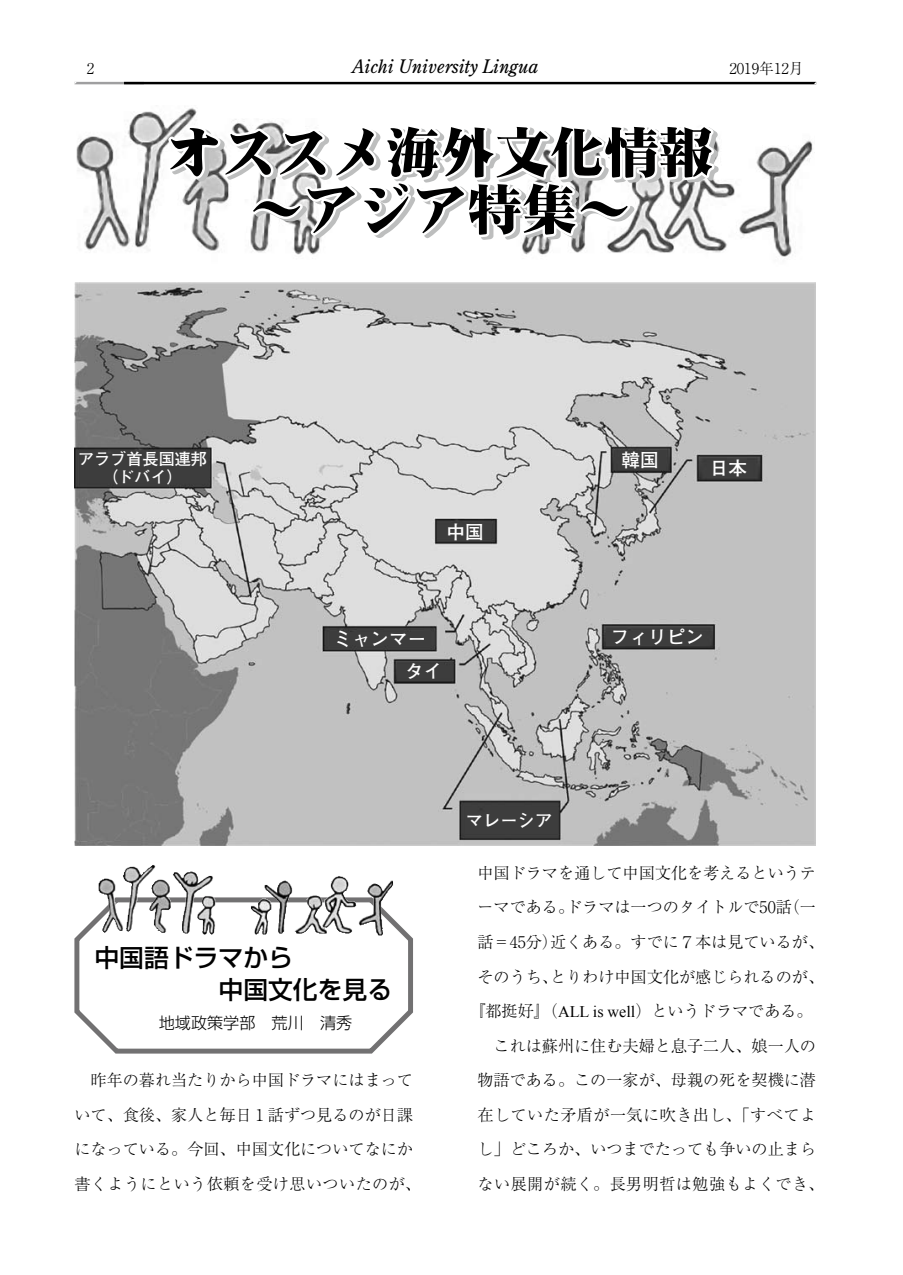
<style>
.page{position:relative;width:903px;height:1275px;background:#fff}
.page>*{position:absolute;margin:0;border:0;box-sizing:border-box;transform-origin:0 0}
.t1{font:54.6px/57.1px "DF Mincho Std W12";color:#000;text-align:center}
.t2{font:500 24.85px/32.2px "Shin Go Pro";color:#000}
.t3{font:italic 18.55px "Century Old Style";color:#000}
.t4{font:700 18.55px/32.4px "Futo Go B101 Pro";color:#fff}
.t5{font:700 17.32px "Futo Go B101 Pro";color:#fff}
.t6{font:300 16.1px/34.6px "Ryumin Pro";color:#000;text-align:center}
.t7{font:300 16.1px "Ryumin Pro";letter-spacing:.03em;color:#000}
.t8{font:300 16.1px "Shin Go Pro";color:#000}
.t9{font:700 16.1px/18.6px "Futo Go B101 Pro";color:#fff;text-align:center}
.t10{font:300 14.88px "Ryumin Pro";color:#000}
.s1{font-family:"Times New Roman";font-weight:400}
</style>
<div class="page">
<hr style="left:74px;top:82px;width:70px;height:2px;background:#9f9fa0">
<hr style="left:124px;top:82px;width:692px;height:2px;background:#000">
<img style="left:76px;top:111px;width:739px;height:146px">
<svg style="left:163px;top:108px;width:564px;height:135px"></svg>
<svg style="left:74px;top:893px;width:339px;height:161px"></svg>
<img style="left:123px;top:865px;width:67px;height:67px">
<img style="left:74px;top:283px;width:741px;height:563px">
<p class="t10" style="left:87px;top:57px;width:9px">2</p>
<p class="t3" style="left:352px;top:55px;width:188px">Aichi University Lingua</p>
<p class="t10" style="left:729px;top:57px;width:76px">2019年12月</p>
<h1 class="t1" style="left:167px;top:123px;width:547px">オススメ海外文化情報～アジア特集～</h1>
<p class="t9" style="left:78px;top:447px;width:130px">アラブ首長国連邦（ドバイ）</p>
<p class="t4" style="left:446px;top:513px;width:39px">中国</p>
<p class="t4" style="left:405px;top:620px;width:39px;text-indent:-71px">ミャンマータイ</p>
<p class="t4" style="left:621px;top:441px;width:39px">韓国</p>
<p class="t4" style="left:710px;top:449px;width:39px">日本</p>
<p class="t4" style="left:611px;top:618px;width:95px">フィリピン</p>
<h2 class="t2" style="left:219px;top:939px;width:175px;text-indent:-124px">中国語ドラマから<br>中国文化を見る</h2>
<p class="t8" style="left:159px;top:1010px;width:227px">地域政策学部　荒川　清秀　　</p>
<p class="t6" style="left:74px;top:1061px;width:348px">昨年の暮れ当たりから中国ドラマにはまって<br>いて、食後、家人と毎日１話ずつ見るのが日課になっている。今回、中国文化についてなにか書くようにという依頼を受け思いついたのが、</p>
<p class="t5" style="left:466px;top:806px;width:88px">マレーシア</p>
<p class="t6" style="left:477px;top:854px;width:340px">中国ドラマを通して中国文化を考えるというテ</p>
<p class="t6" style="left:477px;top:889px;width:340px">ーマである。ドラマは一つのタイトルで50話（一</p>
<p class="t6" style="left:477px;top:923px;width:348px">話＝45分）近くある。すでに７本は見ているが、</p>
<p class="t6" style="left:477px;top:958px;width:348px">そのうち、とりわけ中国文化が感じられるのが、</p>
<p class="t6" style="left:469px;top:992px;width:345px">『都挺好』（<span class="s1">ALL is well</span>）というドラマである。</p>
<p class="t6" style="left:493px;top:1027px;width:324px">これは蘇州に住む夫婦と息子二人、娘一人の</p>
<p class="t6" style="left:477px;top:1062px;width:340px">物語である。この一家が、母親の死を契機に潜</p>
<p class="t7" style="left:477px;top:1102px;width:340px">在していた矛盾が一気に吹き出し、「すべてよ</p>
<p class="t6" style="left:477px;top:1131px;width:340px">し」どころか、いつまでたっても争いの止まら</p>
<p class="t7" style="left:477px;top:1171px;width:348px">ない展開が続く。長男明哲は勉強もよくでき、</p>
</div>
